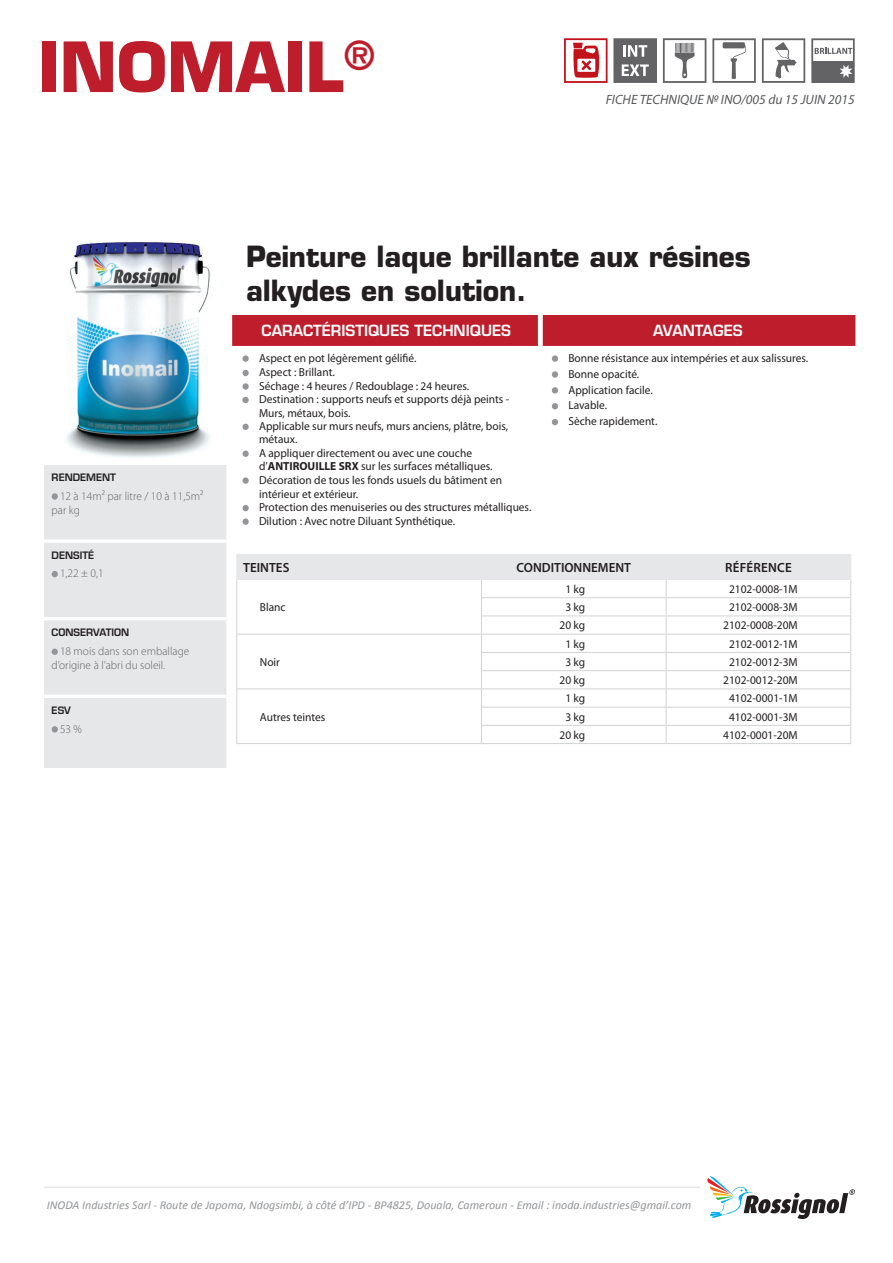
<style>
.page{position:relative;width:893px;height:1263px;background:#fff}
.page>*{position:absolute;margin:0;border:0;box-sizing:border-box;transform-origin:0 0}
.t1{font:700 67.5px "Eurostile";color:#be1d2c}
.t2{font:700 28.5px/34.2px "Eurostile";color:#231f20}
.t3{font:600 15px "Eurostile";color:#fff}
.N__de_fiche{font:italic 13.5px "Myriad Pro";color:#57585a}
.t4{font:600 13.35px "Myriad Pro";color:#231f20}
.t5{font:600 13.35px "Myriad Pro";letter-spacing:.02em;color:#231f20}
.t6{font:italic 12px "Calibri";color:#939598}
.Align_refs_tabs_refs{font:11.7px/13.6px "Myriad Pro";color:#231f20}
.t7{font:300 11.7px/14.1px "Myriad Pro";color:#636366}
.Align_refs_tabs_cond{font:11.7px "Myriad Pro";color:#231f20}
.t8{font:600 10.05px "Eurostile";color:#231f20}
.s1{font-weight:700}
</style>
<div class="page">
<svg style="left:707px;top:1176px;width:148px;height:43px"></svg>
<hr style="left:44px;top:1186px;width:656px;height:2px;background:#e6e7e9">
<div style="left:232px;top:315px;width:623px;height:31px;background:#be1d2c"></div>
<div style="left:538px;top:315px;width:5px;height:31px;background:#fff"></div>
<div style="left:44px;top:465px;width:182px;height:303px;background:#e6e7e9"></div>
<hr style="left:44px;top:539px;width:182px;height:4px;background:#fff">
<hr style="left:44px;top:617px;width:182px;height:3px;background:#fff">
<hr style="left:44px;top:695px;width:182px;height:3px;background:#fff">
<img style="left:66px;top:242px;width:144px;height:216px">
<div style="left:52px;top:493px;width:6px;height:7px;background:#939598;border-radius:50%"></div>
<svg style="left:52px;top:571px;width:6px;height:6px"></svg>
<div style="left:52px;top:648px;width:6px;height:7px;background:#939598;border-radius:50%"></div>
<svg style="left:52px;top:726px;width:6px;height:6px"></svg>
<div style="left:242px;top:355px;width:7px;height:7px;background:#939598;border-radius:50%"></div>
<div style="left:242px;top:370px;width:7px;height:6px;background:#939598;border-radius:50%"></div>
<div style="left:242px;top:383px;width:7px;height:7px;background:#939598;border-radius:50%"></div>
<div style="left:242px;top:397px;width:7px;height:6px;background:#939598;border-radius:50%"></div>
<div style="left:242px;top:424px;width:7px;height:6px;background:#939598;border-radius:50%"></div>
<div style="left:242px;top:450px;width:7px;height:7px;background:#939598;border-radius:50%"></div>
<div style="left:242px;top:477px;width:7px;height:7px;background:#939598;border-radius:50%"></div>
<div style="left:242px;top:505px;width:7px;height:6px;background:#939598;border-radius:50%"></div>
<div style="left:242px;top:518px;width:7px;height:7px;background:#939598;border-radius:50%"></div>
<div style="left:552px;top:355px;width:6px;height:7px;background:#939598;border-radius:50%"></div>
<div style="left:552px;top:371px;width:6px;height:7px;background:#939598;border-radius:50%"></div>
<svg style="left:552px;top:387px;width:6px;height:6px"></svg>
<svg style="left:552px;top:403px;width:6px;height:6px"></svg>
<svg style="left:552px;top:419px;width:6px;height:6px"></svg>
<hr style="left:236px;top:743px;width:245px;height:1px;background:#d1d2d4">
<hr style="left:481px;top:743px;width:185px;height:1px;background:#d1d2d4">
<hr style="left:666px;top:743px;width:185px;height:1px;background:#d1d2d4">
<svg style="left:236px;top:554px;width:615px;height:189px"></svg>
<svg style="left:663px;top:38px;width:43px;height:45px"></svg>
<svg style="left:811px;top:38px;width:44px;height:45px"></svg>
<svg style="left:564px;top:38px;width:43px;height:45px"></svg>
<svg style="left:762px;top:38px;width:43px;height:45px"></svg>
<svg style="left:613px;top:38px;width:44px;height:45px;background:#7e7e80"></svg>
<svg style="left:712px;top:38px;width:44px;height:45px"></svg>
<p class="t1" style="left:38px;top:25px;width:338px">INOMAIL<sup>®</sup></p>
<p class="N__de_fiche" style="left:606px;top:91px;width:251px">FICHE TECHNIQUE № INO/005 du 15 JUIN 2015</p>
<p class="t8" style="left:52px;top:471px;width:66px">RENDEMENT</p>
<p class="t7" style="left:52px;top:489px;width:153px;text-indent:8px">12 à 14m² par litre / 10 à 11,5m² par kg</p>
<p class="t8" style="left:52px;top:548px;width:44px">DENSITÉ</p>
<p class="t7" style="left:60px;top:566px;width:45px">1,22 ± 0,1</p>
<p class="t8" style="left:52px;top:626px;width:79px">CONSERVATION</p>
<p class="t7" style="left:52px;top:644px;width:139px;text-indent:8px">18 mois dans son emballage d’origine à l’abri du soleil.</p>
<p class="t8" style="left:52px;top:704px;width:21px">ESV</p>
<p class="t7" style="left:60px;top:722px;width:24px">53 %</p>
<p class="t2" style="left:246px;top:239px;width:506px">Peinture laque brillante aux résines alkydes en solution.</p>
<p class="t3" style="left:261px;top:322px;width:251px">CARACTÉRISTIQUES TECHNIQUES</p>
<p class="t3" style="left:653px;top:322px;width:91px">AVANTAGES</p>
<p class="Align_refs_tabs_refs" style="left:259px;top:351px;width:274px">Aspect en pot légèrement gélifié.<br>Aspect : Brillant.<br>Séchage : 4 heures / Redoublage : 24 heures.<br>Destination : supports neufs et supports déjà peints - Murs, métaux, bois.<br>Applicable sur murs neufs, murs anciens, plâtre, bois, métaux.<br>A appliquer directement ou avec une couche d’<span class="s1">ANTIROUILLE SRX</span> sur les surfaces métalliques.<br>Décoration de tous les fonds usuels du bâtiment en intérieur et extérieur.<br>Protection des menuiseries ou des structures métalliques.<br>Dilution : Avec notre Diluant Synthétique.</p>
<p class="Align_refs_tabs_refs" style="left:568px;top:350px;width:241px;line-height:15.9px">Bonne résistance aux intempéries et aux salissures.<br>Bonne opacité.<br>Application facile.<br>Lavable.<br>Sèche rapidement.</p>
<p class="t4" style="left:243px;top:560px;width:48px">TEINTES</p>
<p class="t4" style="left:516px;top:560px;width:116px">CONDITIONNEMENT</p>
<p class="t5" style="left:725px;top:560px;width:68px">RÉFÉRENCE</p>
<p class="Align_refs_tabs_refs" style="left:260px;top:600px;width:27px">Blanc</p>
<p class="Align_refs_tabs_cond" style="left:565px;top:582px;width:21px">1 kg</p>
<p class="Align_refs_tabs_refs" style="left:729px;top:582px;width:70px">2102-0008-1M</p>
<p class="Align_refs_tabs_cond" style="left:565px;top:600px;width:21px">3 kg</p>
<p class="Align_refs_tabs_refs" style="left:729px;top:600px;width:70px">2102-0008-3M</p>
<p class="Align_refs_tabs_cond" style="left:559px;top:618px;width:27px">20 kg</p>
<p class="Align_refs_tabs_refs" style="left:723px;top:618px;width:76px">2102-0008-20M</p>
<p class="Align_refs_tabs_refs" style="left:260px;top:655px;width:22px">Noir</p>
<p class="Align_refs_tabs_refs" style="left:260px;top:710px;width:67px">Autres teintes</p>
<p class="Align_refs_tabs_cond" style="left:565px;top:636px;width:21px">1 kg</p>
<p class="Align_refs_tabs_refs" style="left:729px;top:637px;width:70px">2102-0012-1M</p>
<p class="Align_refs_tabs_cond" style="left:565px;top:655px;width:21px">3 kg</p>
<p class="Align_refs_tabs_refs" style="left:729px;top:655px;width:70px">2102-0012-3M</p>
<p class="Align_refs_tabs_cond" style="left:559px;top:673px;width:27px">20 kg</p>
<p class="Align_refs_tabs_refs" style="left:723px;top:673px;width:76px">2102-0012-20M</p>
<p class="Align_refs_tabs_cond" style="left:565px;top:691px;width:21px">1 kg</p>
<p class="Align_refs_tabs_refs" style="left:729px;top:691px;width:70px">4102-0001-1M</p>
<p class="Align_refs_tabs_cond" style="left:565px;top:709px;width:21px">3 kg</p>
<p class="Align_refs_tabs_refs" style="left:729px;top:710px;width:70px">4102-0001-3M</p>
<p class="Align_refs_tabs_cond" style="left:559px;top:728px;width:27px">20 kg</p>
<p class="Align_refs_tabs_refs" style="left:723px;top:728px;width:76px">4102-0001-20M</p>
<p class="t6" style="left:47px;top:1197px;width:646px">INODA Industries Sarl - Route de Japoma, Ndogsimbi, à côté d’IPD - BP4825, Douala, Cameroun - Email : inoda.industries@gmail.com</p>
</div>
